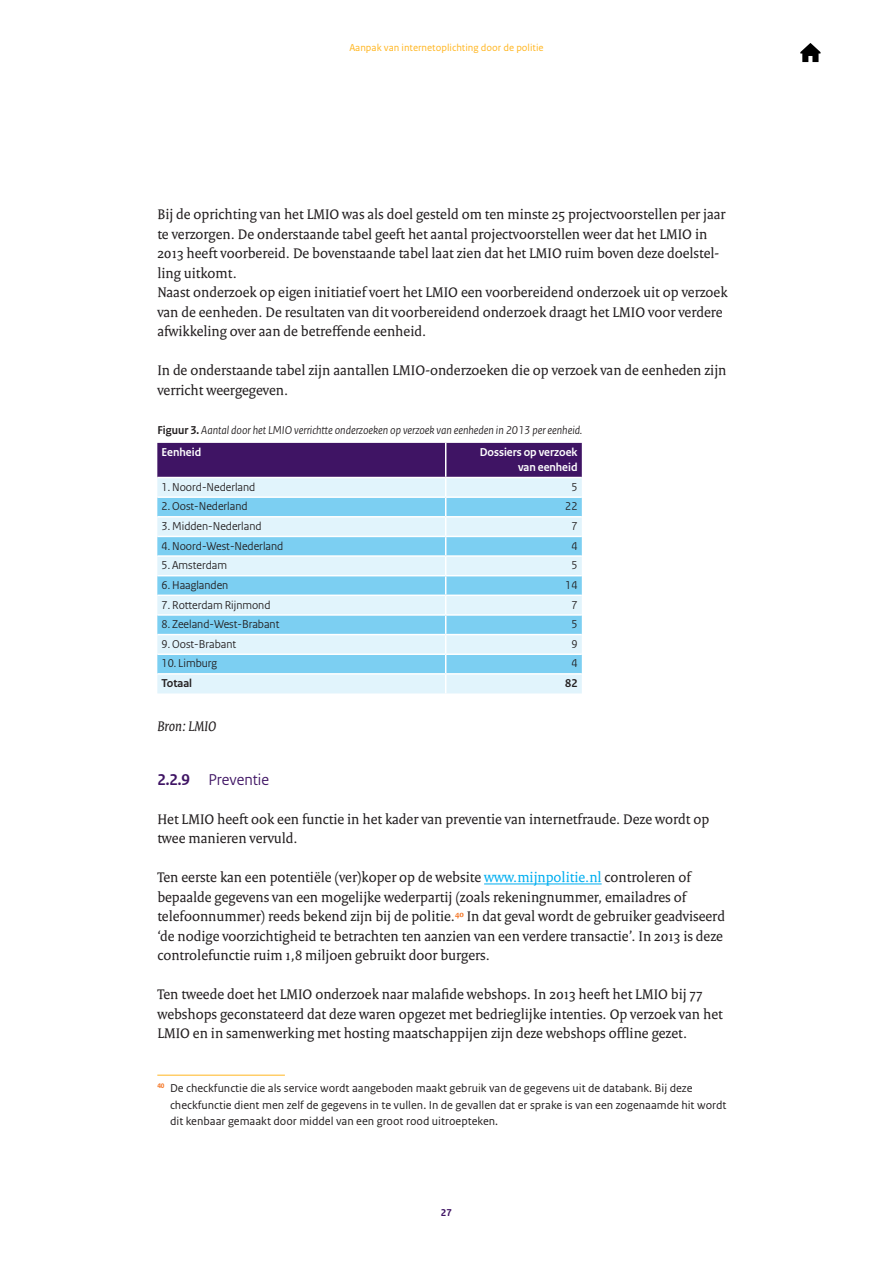
<style>
.page{position:relative;width:893px;height:1263px;background:#fff}
.page>*{position:absolute;margin:0;border:0;box-sizing:border-box;transform-origin:0 0}
._05_RO_Subparagraafk{font:16.5px "Rijksoverheid Sans Heading";color:#3f1464}
._10_RO_Broodtekst{font:15px/19.5px "Rijksoverheid Serif";color:#231f20}
._06_RO_Subalineakop{font:italic 15px "Rijksoverheid Serif";color:#231f20}
._14_RO_Voetnoot{font:12px/16.5px "Rijksoverheid Sans Text";color:#231f20}
._32_RO_Tabel_Broodte{font:12px "Rijksoverheid Sans Heading";color:#231f20}
._13_RO_Fotobijschrif{font:italic 12px "Rijksoverheid Sans Heading";color:#231f20}
._30_RO_Tabel_Kop{font:700 12px/15px "Rijksoverheid Sans Heading";color:#fff;text-align:right}
._31_RO_Tabel_Tussenk{font:700 12px "Rijksoverheid Sans Heading";color:#231f20}
.t1{font:10.5px "Rijksoverheid Sans Text";color:#ffb620}
.t2{font:700 10.5px "Rijksoverheid Sans Text";color:#3f1464}
.s1{font-weight:700;font-style:normal}
.s2{font-weight:700}
.s3{color:#00aeef}
</style>
<div class="page">
<svg style="left:800px;top:43px;width:20px;height:19px"></svg>
<hr style="left:484px;top:883px;width:118px;height:1px;background:#00aeef">
<svg style="left:157px;top:443px;width:425px;height:250px;background:#a8c9e4"></svg>
<hr style="left:157px;top:1075px;width:128px;height:1px;background:#ffb620">
<p class="t1" style="left:349px;top:42px;width:196px">Aanpak van internetoplichting door de politie</p>
<p class="_10_RO_Broodtekst" style="left:157px;top:205px;width:570px">Bij de oprichting van het LMIO was als doel gesteld om ten minste 25 projectvoorstellen per jaar te verzorgen. De onderstaande tabel geeft het aantal projectvoorstellen weer dat het LMIO in 2013 heeft voorbereid. De bovenstaande tabel laat zien dat het LMIO ruim boven deze doelstel&shy;ling uitkomt.</p>
<p class="_10_RO_Broodtekst" style="left:157px;top:283px;width:572px">Naast onderzoek op eigen initiatief voert het LMIO een voorbereidend onderzoek uit op verzoek van de eenheden. De resultaten van dit voorbereidend onderzoek draagt het LMIO voor verdere afwikkeling over aan de betreffende eenheid.</p>
<p class="_10_RO_Broodtekst" style="left:157px;top:361px;width:571px">In de onderstaande tabel zijn aantallen LMIO-onderzoeken die op verzoek van de eenheden zijn verricht weergegeven.</p>
<p class="_13_RO_Fotobijschrif" style="left:157px;top:423px;width:426px"><span class="s1">Figuur 3.</span> Aantal door het LMIO verrichtte onderzoeken op verzoek van eenheden in 2013 per eenheid.</p>
<p class="_30_RO_Tabel_Kop" style="left:162px;top:445px;width:41px">Eenheid</p>
<p class="_30_RO_Tabel_Kop" style="left:480px;top:445px;width:99px">Dossiers op verzoek van eenheid</p>
<p class="_32_RO_Tabel_Broodte" style="left:162px;top:480px;width:95px">1. Noord-Nederland</p>
<p class="_32_RO_Tabel_Broodte" style="left:571px;top:480px;width:8px">5</p>
<p class="_32_RO_Tabel_Broodte" style="left:162px;top:500px;width:88px">2. Oost-Nederland</p>
<p class="_32_RO_Tabel_Broodte" style="left:565px;top:500px;width:14px">22</p>
<p class="_32_RO_Tabel_Broodte" style="left:162px;top:519px;width:101px">3. Midden-Nederland</p>
<p class="_32_RO_Tabel_Broodte" style="left:571px;top:519px;width:8px">7</p>
<p class="_32_RO_Tabel_Broodte" style="left:162px;top:539px;width:123px">4. Noord-West-Nederland</p>
<p class="_32_RO_Tabel_Broodte" style="left:571px;top:539px;width:8px">4</p>
<p class="_32_RO_Tabel_Broodte" style="left:162px;top:558px;width:67px">5. Amsterdam</p>
<p class="_32_RO_Tabel_Broodte" style="left:571px;top:558px;width:8px">5</p>
<p class="_32_RO_Tabel_Broodte" style="left:162px;top:578px;width:68px">6. Haaglanden</p>
<p class="_32_RO_Tabel_Broodte" style="left:565px;top:578px;width:14px">14</p>
<p class="_32_RO_Tabel_Broodte" style="left:162px;top:598px;width:110px">7. Rotterdam Rijnmond</p>
<p class="_32_RO_Tabel_Broodte" style="left:571px;top:598px;width:8px">7</p>
<p class="_32_RO_Tabel_Broodte" style="left:162px;top:617px;width:119px">8. Zeeland-West-Brabant</p>
<p class="_32_RO_Tabel_Broodte" style="left:571px;top:617px;width:8px">5</p>
<p class="_32_RO_Tabel_Broodte" style="left:162px;top:637px;width:76px">9. Oost-Brabant</p>
<p class="_32_RO_Tabel_Broodte" style="left:571px;top:637px;width:8px">9</p>
<p class="_32_RO_Tabel_Broodte" style="left:162px;top:657px;width:57px">10. Limburg</p>
<p class="_32_RO_Tabel_Broodte" style="left:571px;top:657px;width:8px">4</p>
<p class="_31_RO_Tabel_Tussenk" style="left:162px;top:676px;width:32px">Totaal</p>
<p class="_31_RO_Tabel_Tussenk" style="left:565px;top:676px;width:14px">82</p>
<p class="_06_RO_Subalineakop" style="left:157px;top:717px;width:61px">Bron: LMIO</p>
<p class="_05_RO_Subparagraafk" style="left:157px;top:770px;width:113px"><span class="s2">2.2.9</span> Preventie</p>
<p class="_10_RO_Broodtekst" style="left:157px;top:809px;width:553px">Het LMIO heeft ook een functie in het kader van preventie van internetfraude. Deze wordt op twee manieren vervuld.</p>
<p class="_10_RO_Broodtekst" style="left:157px;top:868px;width:569px">Ten eerste kan een potentiële (ver)koper op de website <span class="s3">www.mijnpolitie.nl</span> controleren of bepaalde gegevens van een mogelijke wederpartij (zoals rekeningnummer, emailadres of telefoonnummer) reeds bekend zijn bij de politie.<sup>40</sup> In dat geval wordt de gebruiker geadviseerd ‘de nodige voorzichtigheid te betrachten ten aanzien van een verdere transactie’. In 2013 is deze controlefunctie ruim 1,8 miljoen gebruikt door burgers.</p>
<p class="_10_RO_Broodtekst" style="left:157px;top:985px;width:567px">Ten tweede doet het LMIO onderzoek naar malafide webshops. In 2013 heeft het LMIO bij 77 webshops geconstateerd dat deze waren opgezet met bedrieglijke intenties. Op verzoek van het<br>LMIO en in samenwerking met hosting maatschappijen zijn deze webshops offline gezet.</p>
<p class="_14_RO_Voetnoot" style="left:170px;top:1080px;width:558px;text-indent:-13px"><sup>40</sup> De checkfunctie die als service wordt aangeboden maakt gebruik van de gegevens uit de databank. Bij deze checkfunctie dient men zelf de gegevens in te vullen. In de gevallen dat er sprake is van een zogenaamde hit wordt dit kenbaar gemaakt door middel van een groot rood uitroepteken.</p>
<p class="t2" style="left:441px;top:1207px;width:13px">27</p>
</div>
